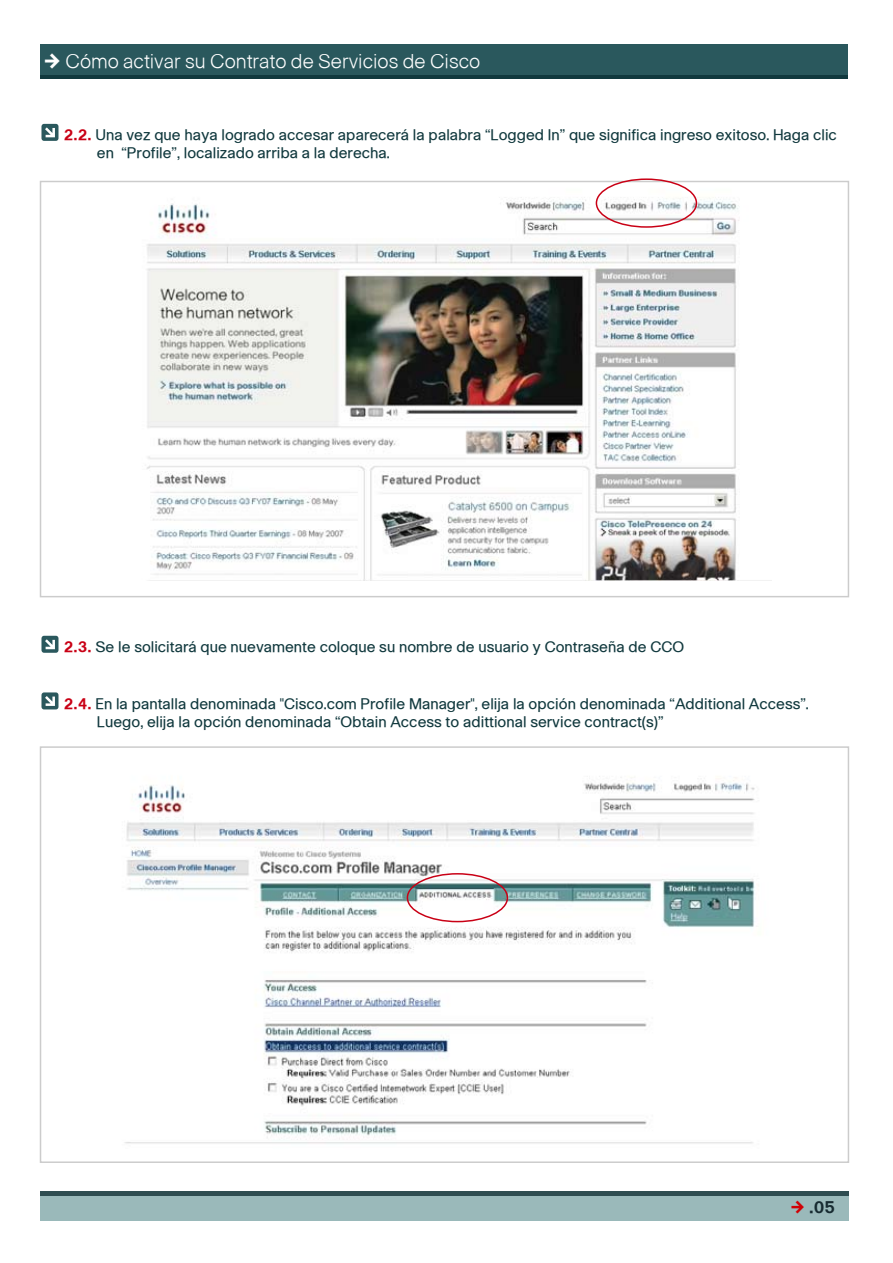
<style>
.page{position:relative;width:893px;height:1263px;background:#fff}
.page>*{position:absolute;margin:0;border:0;box-sizing:border-box;transform-origin:0 0}
.t1{font:19.5px "Ciscolight";color:#fff}
.t2{font:16.5px "Ciscobold";color:#172b31}
.t3{font:15px/18px "Ciscoregular";color:#11393e}
.s1{font-family:"Ciscobold";color:#c90015}
</style>
<div class="page">
<div style="left:40px;top:44px;width:808px;height:31px;background:#2a585d"></div>
<hr style="left:40px;top:75px;width:808px;height:4px;background:#11393e">
<div style="left:40px;top:1195px;width:809px;height:26px;background:#9ab9ba"></div>
<hr style="left:40px;top:1191px;width:809px;height:4px;background:#2f4d51">
<div style="left:41px;top:124px;width:17px;height:17px;background:#2a585d;border-radius:3px"></div>
<svg style="left:45px;top:127px;width:10px;height:10px"></svg>
<div style="left:41px;top:692px;width:17px;height:17px;background:#2a585d;border-radius:3px"></div>
<svg style="left:45px;top:696px;width:10px;height:10px"></svg>
<div style="left:41px;top:636px;width:17px;height:17px;background:#2a585d;border-radius:3px"></div>
<svg style="left:45px;top:639px;width:10px;height:10px"></svg>
<img style="left:118px;top:180px;width:653px;height:400px">
<div style="left:40px;top:181px;width:809px;height:416px;border:2px solid #ccc"></div>
<img style="left:124px;top:776px;width:631px;height:368px">
<div style="left:40px;top:746px;width:809px;height:417px;border:2px solid #ccc"></div>
<div style="left:596px;top:178px;width:101px;height:50px;border:2px solid #c90015;border-radius:50%"></div>
<div style="left:407px;top:873px;width:101px;height:49px;border:2px solid #c90015;border-radius:50%"></div>
<h1 class="t1" style="left:65px;top:49px;width:416px">Cómo activar su Contrato de Servicios de Cisco</h1>
<p class="t3" style="left:97px;top:126px;width:742px;text-indent:-33px"><span class="s1">2.2.</span> Una vez que haya logrado accesar aparecerá la palabra “Logged In” que significa ingreso exitoso. Haga clic en “Profile”, localizado arriba a la derecha.</p>
<p class="t3" style="left:64px;top:637px;width:622px"><span class="s1">2.3.</span> Se le solicitará que nuevamente coloque su nombre de usuario y Contraseña de CCO</p>
<p class="t3" style="left:97px;top:694px;width:713px;text-indent:-33px"><span class="s1">2.4.</span> En la pantalla denominada "Cisco.com Profile Manager", elija la opción denominada “Additional Access”.<br>Luego, elija la opción denominada “Obtain Access to adittional service contract(s)”</p>
<p class="t2" style="left:809px;top:1197px;width:28px">.05</p>
</div>
